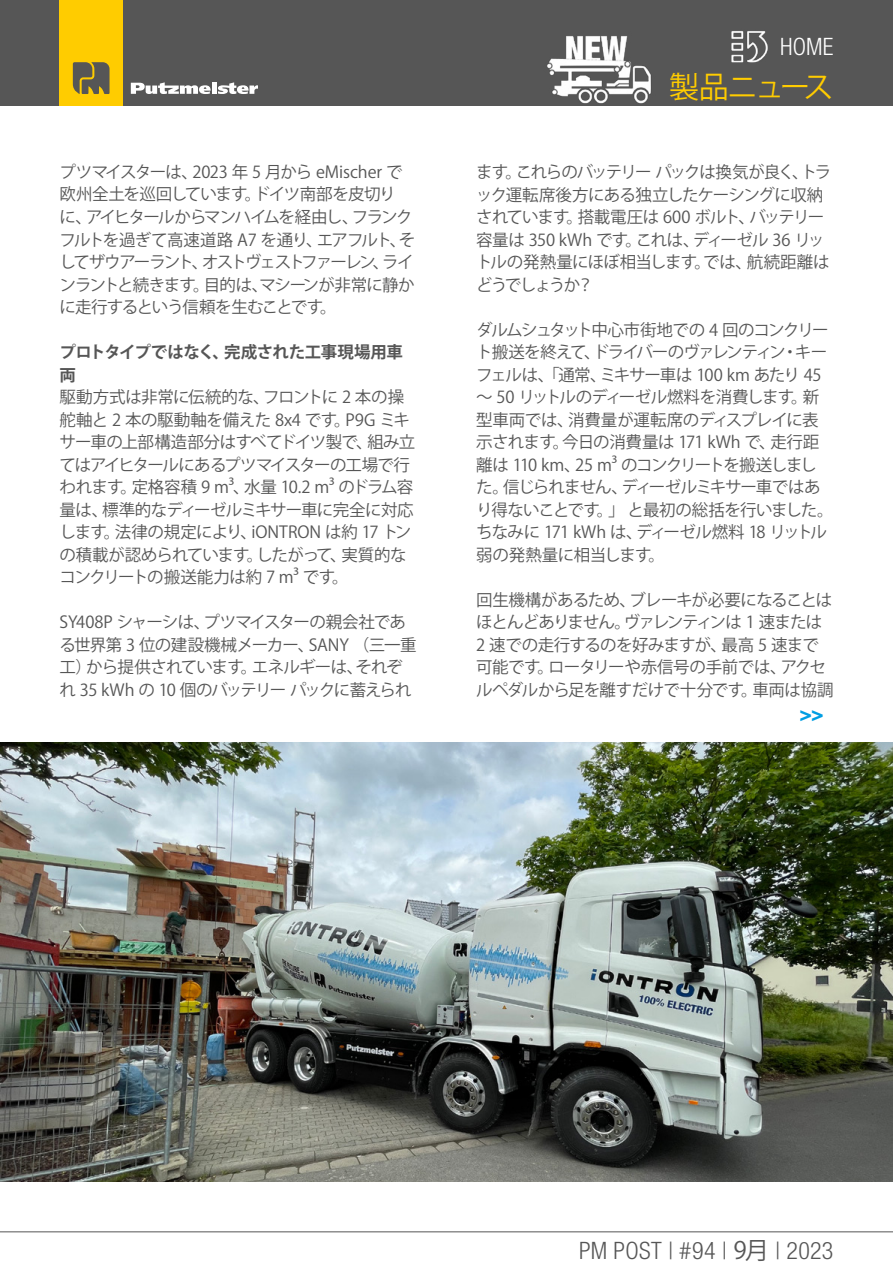
<style>
.page{position:relative;width:893px;height:1263px;background:#fff}
.page>*{position:absolute;margin:0;border:0;box-sizing:border-box;transform-origin:0 0}
.t1{font:30px "Koz Go Pr 6 N";letter-spacing:-.09em;color:#fc0}
.t2{font:300 condensed 24px "Helvetica Neue LT Pro";letter-spacing:.01em;color:#565656}
.t3{font:300 condensed 24px "Helvetica Neue LT Pro";color:#fff}
.t4{font:700 condensed 21px "Helvetica Neue LT Pro";color:#009ee3}
.t5{font:16.5px/22.5px "Koz Go Pr 6 N";letter-spacing:-.05em;color:#565656}
.t6{font:700 16.5px/22.5px "Koz Go Pr 6 N";letter-spacing:-.025em;color:#565656}
.s1{font-family:"Koz Go Pr 6 N";font-weight:400;font-stretch:normal}
</style>
<div class="page">
<svg style="left:0;top:1231px;width:893px;height:2px;background:#a9a9a9"></svg>
<div style="left:0;top:0;width:893px;height:105px;background:#565656"></div>
<div style="left:60px;top:0;width:63px;height:105px;background:#fc0"></div>
<svg style="left:73px;top:62px;width:37px;height:32px"></svg>
<svg style="left:131px;top:82px;width:127px;height:12px"></svg>
<img style="left:731px;top:31px;width:37px;height:32px">
<img style="left:0;top:742px;width:893px;height:439px">
<img style="left:547px;top:36px;width:104px;height:68px">
<p class="t5" style="left:60px;top:161px;width:357px">プツマイスターは、2023 年 5 月から eMischer で欧州全土を巡回しています。ドイツ南部を皮切りに、アイヒタールからマンハイムを経由し、フランクフルトを過ぎて高速道路 A7 を通り、エアフルト、そしてザウアーラント、オストヴェストファーレン、ラインラントと続きます。目的は、マシーンが非常に静かに走行するという信頼を生むことです。</p>
<p class="t6" style="left:60px;top:341px;width:345px">プロトタイプではなく、完成された工事現場用車両</p>
<p class="t5" style="left:60px;top:386px;width:357px">駆動方式は非常に伝統的な、フロントに 2 本の操舵軸と 2 本の駆動軸を備えた 8x4 です。P9G ミキサー車の上部構造部分はすべてドイツ製で、組み立てはアイヒタールにあるプツマイスターの工場で行われます。定格容積 9 m³、水量 10.2 m³ のドラム容量は、標準的なディーゼルミキサー車に完全に対応します。法律の規定により、iONTRON は約 17 トンの積載が認められています。したがって、実質的なコンクリートの搬送能力は約 7 m³ です。</p>
<p class="t5" style="left:60px;top:611px;width:358px">SY408P シャーシは、プツマイスターの親会社である世界第 3 位の建設機械メーカー、SANY （三一重工）から提供されています。エネルギーは、それぞれ 35 kWh の 10 個のバッテリー パックに蓄えられ</p>
<h2 class="t3" style="left:780px;top:33px;width:55px">HOME</h2>
<h1 class="t1" style="left:669px;top:70px;width:166px">製品ニュース</h1>
<p class="t5" style="left:476px;top:161px;width:357px">ます。これらのバッテリー パックは換気が良く、トラック運転席後方にある独立したケーシングに収納されています。搭載電圧は 600 ボルト、バッテリー容量は 350 kWh です。これは、ディーゼル 36 リットルの発熱量にほぼ相当します。では、航続距離はどうでしょうか？</p>
<p class="t5" style="left:476px;top:319px;width:359px">ダルムシュタット中心市街地での 4 回のコンクリート搬送を終えて、ドライバーのヴァレンティン・キーフェルは、「通常、ミキサー車は 100 km あたり 45～ 50 リットルのディーゼル燃料を消費します。新型車両では、消費量が運転席のディスプレイに表示されます。今日の消費量は 171 kWh で、走行距離は 110 km、25 m³ のコンクリートを搬送しました。信じられません、ディーゼルミキサー車ではあり得ないことです。」 と最初の総括を行いました。ちなみに 171 kWh は、ディーゼル燃料 18 リットル弱の発熱量に相当します。</p>
<p class="t5" style="left:476px;top:589px;width:359px">回生機構があるため、ブレーキが必要になることはほとんどありません。ヴァレンティンは 1 速または<br>2 速での走行するのを好みますが、最高 5 速まで可能です。ロータリーや赤信号の手前では、アクセルペダルから足を離すだけで十分です。車両は協調</p>
<p class="t4" style="left:799px;top:701px;width:26px">&gt;&gt;</p>
<h2 class="t2" style="left:579px;top:1236px;width:256px">PM POST | #94 | <span class="s1">9月</span> | 2023</h2>
</div>
